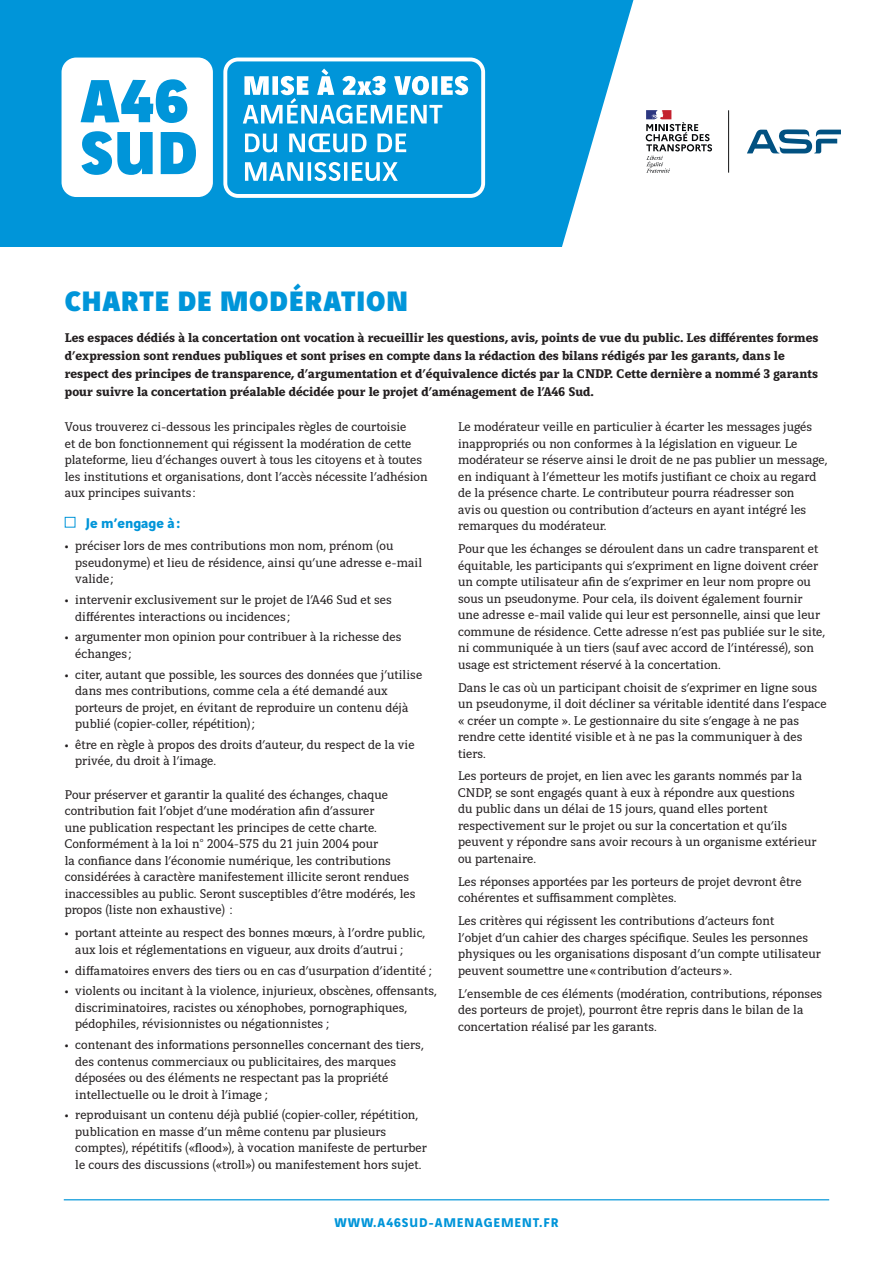
<style>
.page{position:relative;width:893px;height:1263px;background:#fff}
.page>*{position:absolute;margin:0;border:0;box-sizing:border-box;transform-origin:0 0}
.t1{font:900 30px "Vinci Sans";letter-spacing:.02em;color:#0095d9}
.t2{font:700 15px "Vinci Sans";color:#0095d9}
.t3{font:13.5px/16.5px "Vinci Serif";color:#231f20}
.t4{font:700 13.5px/18px "Vinci Serif";color:#231f20}
.t5{font:700 13.5px "Vinci Sans";letter-spacing:.07em;color:#0095d9}
</style>
<div class="page">
<div style="left:65px;top:517px;width:10px;height:10px;border:1px solid #0095d9"></div>
<hr style="left:64px;top:1199px;width:765px;height:1px;background:#0095d9">
<div style="left:0;top:0;width:851px;height:246px;background:#0095d9"></div>
<svg style="left:541px;top:0;width:310px;height:247px;fill:#fff"></svg>
<svg style="left:62px;top:58px;width:151px;height:139px"></svg>
<svg style="left:223px;top:58px;width:262px;height:140px"></svg>
<div style="left:621px;top:98px;width:233px;height:87px;background:#fff"></div>
<svg style="left:747px;top:129px;width:94px;height:24px"></svg>
<hr style="left:728px;top:110px;width:1px;height:63px;background:#111314">
<svg style="left:646px;top:110px;width:66px;height:63px"></svg>
<h1 class="t1" style="left:65px;top:276px;width:345px">CHARTE DE MODÉRATION</h1>
<p class="t4" style="left:65px;top:327px;width:755px">Les espaces dédiés à la concertation ont vocation à recueillir les questions, avis, points de vue du public. Les différentes formes d’expression sont rendues publiques et sont prises en compte dans la rédaction des bilans rédigés par les garants, dans le respect des principes de transparence, d’argumentation et d’équivalence dictés par la CNDP. Cette dernière a nommé 3 garants pour suivre la concertation préalable décidée pour le projet d’aménagement de l’A46 Sud.</p>
<p class="t3" style="left:65px;top:418px;width:364px">Vous trouverez ci-dessous les principales règles de courtoisie<br>et de bon fonctionnement qui régissent la modération de cette plateforme, lieu d’échanges ouvert à tous les citoyens et à toutes les institutions et organisations, dont l’accès nécessite l’adhésion aux principes suivants :</p>
<p class="t2" style="left:86px;top:511px;width:96px">Je m’engage à :</p>
<p class="t3" style="left:75px;top:537px;width:348px;text-indent:-11px">• préciser lors de mes contributions mon nom, prénom (ou pseudonyme) et lieu de résidence, ainsi qu’une adresse e-mail valide ;</p>
<p class="t3" style="left:75px;top:590px;width:318px;text-indent:-11px">• intervenir exclusivement sur le projet de l’A46 Sud et ses différentes interactions ou incidences ;</p>
<p class="t3" style="left:75px;top:628px;width:328px;text-indent:-11px">• argumenter mon opinion pour contribuer à la richesse des échanges ;</p>
<p class="t3" style="left:75px;top:665px;width:348px;text-indent:-11px">• citer, autant que possible, les sources des données que j’utilise dans mes contributions, comme cela a été demandé aux porteurs de projet, en évitant de reproduire un contenu déjà publié (copier-coller, répétition) ;</p>
<p class="t3" style="left:75px;top:735px;width:341px;text-indent:-11px">• être en règle à propos des droits d’auteur, du respect de la vie privée, du droit à l’image.</p>
<p class="t3" style="left:65px;top:785px;width:352px">Pour préserver et garantir la qualité des échanges, chaque contribution fait l’objet d’une modération afin d’assurer<br>une publication respectant les principes de cette charte.<br>Conformément à la loi n° 2004-575 du 21 juin 2004 pour<br>la confiance dans l’économie numérique, les contributions considérées à caractère manifestement illicite seront rendues inaccessibles au public. Seront susceptibles d’être modérés, les propos (liste non exhaustive) :</p>
<p class="t3" style="left:75px;top:924px;width:352px;text-indent:-11px">• portant atteinte au respect des bonnes mœurs, à l’ordre public, aux lois et réglementations en vigueur, aux droits d’autrui ;</p>
<p class="t3" style="left:65px;top:961px;width:369px">• diffamatoires envers des tiers ou en cas d’usurpation d’identité ;</p>
<p class="t3" style="left:75px;top:982px;width:363px;text-indent:-11px">• violents ou incitant à la violence, injurieux, obscènes, offensants, discriminatoires, racistes ou xénophobes, pornographiques, pédophiles, révisionnistes ou négationnistes ;</p>
<p class="t3" style="left:75px;top:1035px;width:350px;text-indent:-11px">• contenant des informations personnelles concernant des tiers, des contenus commerciaux ou publicitaires, des marques déposées ou des éléments ne respectant pas la propriété intellectuelle ou le droit à l’image ;</p>
<p class="t3" style="left:75px;top:1106px;width:353px;text-indent:-11px">• reproduisant un contenu déjà publié (copier-coller, répétition, publication en masse d’un même contenu par plusieurs comptes), répétitifs («flood»), à vocation manifeste de perturber le cours des discussions («troll») ou manifestement hors sujet.</p>
<p class="t3" style="left:458px;top:418px;width:371px">Le modérateur veille en particulier à écarter les messages jugés inappropriés ou non conformes à la législation en vigueur. Le modérateur se réserve ainsi le droit de ne pas publier un message, en indiquant à l’émetteur les motifs justifiant ce choix au regard de la présence charte. Le contributeur pourra réadresser son<br>avis ou question ou contribution d’acteurs en ayant intégré les remarques du modérateur.</p>
<p class="t3" style="left:458px;top:539px;width:369px">Pour que les échanges se déroulent dans un cadre transparent et équitable, les participants qui s’expriment en ligne doivent créer un compte utilisateur afin de s’exprimer en leur nom propre ou sous un pseudonyme. Pour cela, ils doivent également fournir une adresse e-mail valide qui leur est personnelle, ainsi que leur commune de résidence. Cette adresse n’est pas publiée sur le site, ni communiquée à un tiers (sauf avec accord de l’intéressé), son usage est strictement réservé à la concertation.</p>
<p class="t3" style="left:458px;top:678px;width:370px">Dans le cas où un participant choisit de s’exprimer en ligne sous un pseudonyme, il doit décliner sa véritable identité dans l’espace « créer un compte ». Le gestionnaire du site s’engage à ne pas rendre cette identité visible et à ne pas la communiquer à des tiers.</p>
<p class="t3" style="left:458px;top:767px;width:360px">Les porteurs de projet, en lien avec les garants nommés par la CNDP, se sont engagés quant à eux à répondre aux questions<br>du public dans un délai de 15 jours, quand elles portent respectivement sur le projet ou sur la concertation et qu’ils peuvent y répondre sans avoir recours à un organisme extérieur ou partenaire.</p>
<p class="t3" style="left:458px;top:872px;width:345px">Les réponses apportées par les porteurs de projet devront être cohérentes et suffisamment complètes.</p>
<p class="t3" style="left:458px;top:911px;width:364px">Les critères qui régissent les contributions d’acteurs font<br>l’objet d’un cahier des charges spécifique. Seules les personnes physiques ou les organisations disposant d’un compte utilisateur peuvent soumettre une « contribution d’acteurs ».</p>
<p class="t3" style="left:458px;top:984px;width:366px">L’ensemble de ces éléments (modération, contributions, réponses des porteurs de projet), pourront être repris dans le bilan de la concertation réalisé par les garants.</p>
<p class="t5" style="left:334px;top:1211px;width:226px">WWW.A46SUD-AMENAGEMENT.FR</p>
</div>
